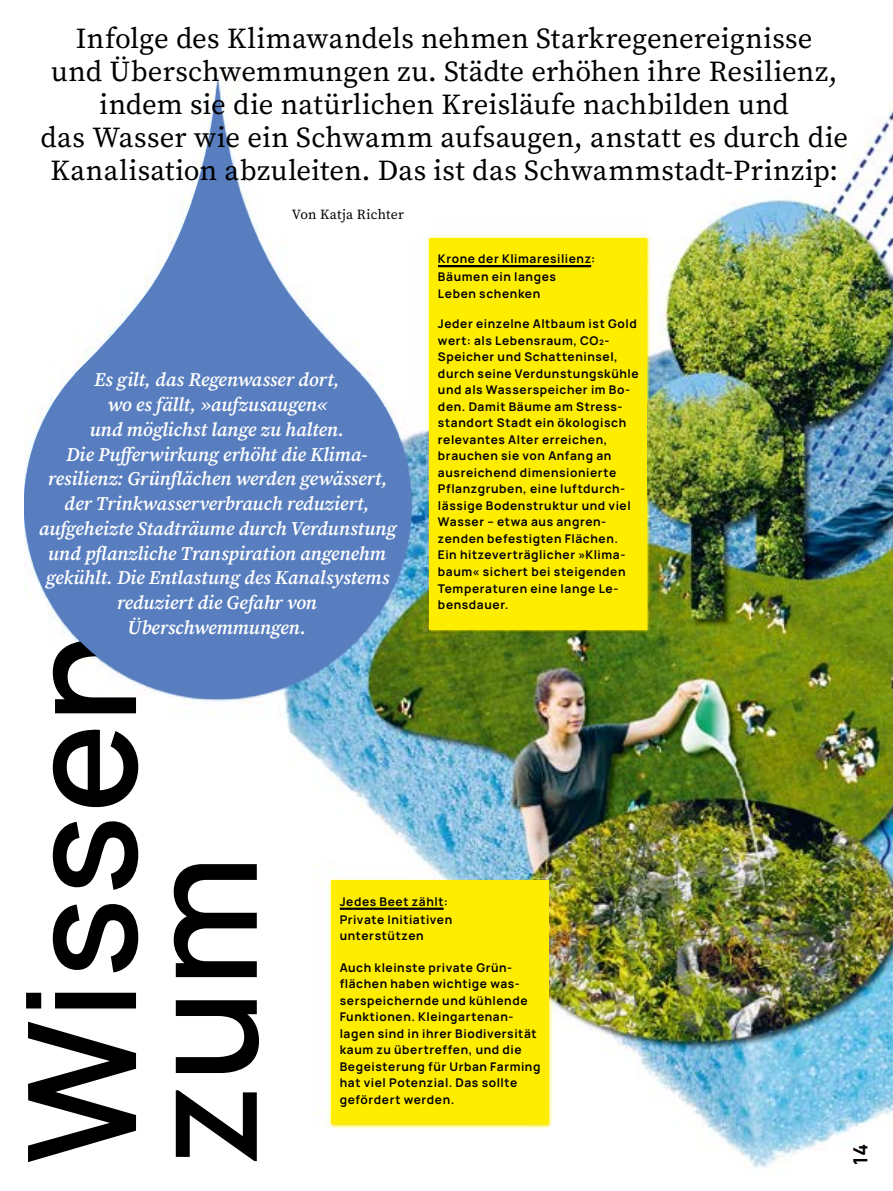
<style>
.page{position:relative;width:893px;height:1191px;background:#fff}
.page>*{position:absolute;margin:0;border:0;box-sizing:border-box;transform-origin:0 0}
.H1_S_14{font:600 150px/120.8px "Manrope";letter-spacing:.015em;color:#000}
.SP_Vorspann{font:28.8px/33px "Source Serif Variable";letter-spacing:.005em;color:#000;text-align:center}
.t1{font:700 19.5px "Manrope";color:#000}
.SP_Vorspann-2{font:italic 19.35px/24.8px "Source Serif Variable";letter-spacing:-.005em;color:#fff;text-align:center}
.SP_Credit_prominent{font:13.8px "Source Serif Variable";letter-spacing:.015em;color:#000}
.SP_Infotext{font:700 12px/16.5px "Manrope";letter-spacing:.05em;color:#000}
.S14_H2{font:700 12px/18px "Manrope";letter-spacing:.05em;color:#000}
</style>
<div class="page">
<img style="left:25px;top:71px;width:868px;height:1098px">
<div style="left:429px;top:238px;width:218px;height:391px;background:#ffed00"></div>
<hr style="left:438px;top:265px;width:153px;height:2px;background:#000">
<div style="left:331px;top:880px;width:218px;height:244px;background:#ffed00"></div>
<hr style="left:340px;top:907px;width:104px;height:3px;background:#000">
<svg style="left:218px;top:77px;width:142px;height:296px"></svg>
<svg style="left:75px;top:77px;width:143px;height:296px"></svg>
<div style="left:24px;top:311px;width:387px;height:388px;background:#597ebf;border-radius:50%"></div>
<p class="SP_Vorspann" style="left:40px;top:22px;width:809px">Infolge des Klimawandels nehmen Starkregenereignisse<br>und Überschwemmungen zu. Städte erhöhen ihre Resilienz, indem sie die natürlichen Kreisläufe nachbilden und<br>das Wasser wie ein Schwamm aufsaugen, anstatt es durch die Kanalisation abzuleiten. Das ist das Schwammstadt-Prinzip:</p>
<p class="SP_Credit_prominent" style="left:292px;top:205px;width:114px">Von Katja Richter</p>
<h2 class="S14_H2" style="left:438px;top:250px;width:159px">Krone der Klimaresilienz:<br>Bäumen ein langes</h2>
<h2 class="S14_H2" style="left:438px;top:284px;width:104px">Leben schenken</h2>
<p class="SP_Infotext" style="left:438px;top:316px;width:202px">Jeder einzelne Altbaum ist Gold wert: als Lebensraum, CO₂-<br>Speicher und Schatteninsel, durch seine Verdunstungskühle und als Wasserspeicher im Bo&shy;den. Damit Bäume am Stress&shy;standort Stadt ein ökologisch relevantes Alter erreichen, brauchen sie von Anfang an ausreichend dimensionierte<br>Pflanzgruben, eine luftdurch&shy;lässige Bodenstruktur und viel<br>Wasser – etwa aus angren&shy;zenden befestigten Flächen.<br>Ein hitzeverträglicher »Klima&shy;baum« sichert bei steigenden<br>Temperaturen eine lange Le&shy;bensdauer.</p>
<p class="SP_Vorspann-2" style="left:39px;top:367px;width:359px">Es gilt, das Regenwasser dort,<br>wo es fällt, »aufzusaugen«<br>und möglichst lange zu halten.<br>Die Pufferwirkung erhöht die Klima&shy;resilienz: Grünflächen werden gewässert, der Trinkwasserverbrauch reduziert, aufgeheizte Stadträume durch Verdunstung und pflanzliche Transpiration angenehm gekühlt. Die Entlastung des Kanalsystems reduziert die Gefahr von Überschwemmungen.</p>
<h1 class="H1_S_14" style="left:22px;top:1164px;width:534px;rotate:-90deg">Wissen zum</h1>
<h2 class="S14_H2" style="left:340px;top:892px;width:114px">Jedes Beet zählt:<br>Private Initiativen</h2>
<h2 class="S14_H2" style="left:340px;top:927px;width:85px">unterstützen</h2>
<p class="SP_Infotext" style="left:340px;top:959px;width:202px">Auch kleinste private Grün&shy;flächen haben wichtige was&shy;serspeichernde und kühlende<br>Funktionen. Kleingartenan&shy;lagen sind in ihrer Biodiversität kaum zu übertreffen, und die<br>Begeisterung für Urban Farming hat viel Potenzial. Das sollte gefördert werden.</p>
<h3 class="t1" style="left:848px;top:1167px;width:25px;rotate:-90deg">14</h3>
</div>
